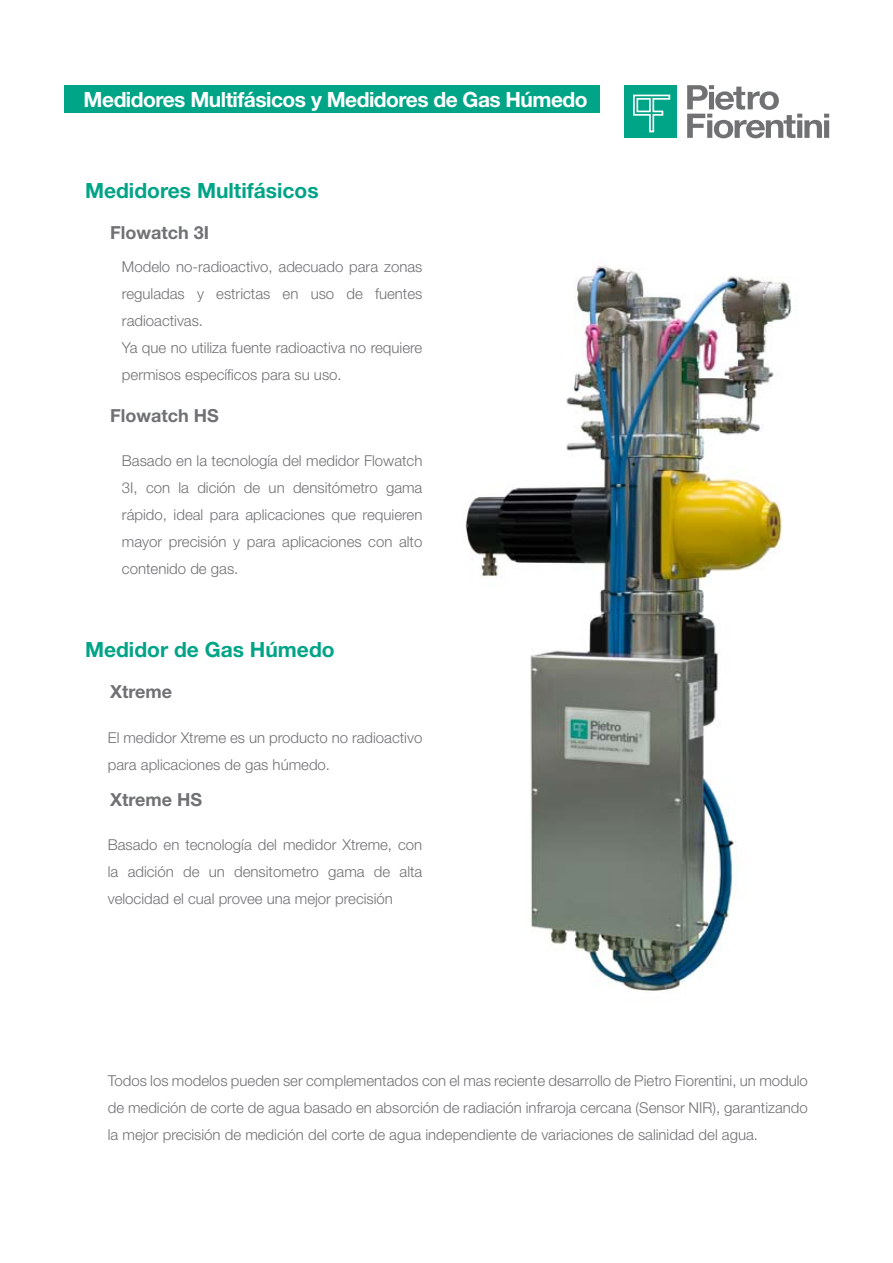
<style>
.page{position:relative;width:893px;height:1263px;background:#fff}
.page>*{position:absolute;margin:0;border:0;box-sizing:border-box;transform-origin:0 0}
.t1{font:700 21px "Helvetica Neue";letter-spacing:-.025em;color:#fff}
.t2{font:700 21px "Helvetica Neue";color:#00a486}
.t3{font:700 18px "Helvetica Neue";color:#707173}
.t4{font:300 15px/27px "Helvetica Neue";color:#707173;text-align:justify}
</style>
<div class="page">
<img style="left:465px;top:265px;width:327px;height:727px">
<div style="left:624px;top:85px;width:53px;height:53px;background:#00a486"></div>
<svg style="left:633px;top:94px;width:38px;height:39px"></svg>
<svg style="left:687px;top:85px;width:142px;height:53px"></svg>
<div style="left:64px;top:85px;width:536px;height:27px;background:#00a486"></div>
<h1 class="t1" style="left:84px;top:86px;width:506px">Medidores Multifásicos y Medidores de Gas Húmedo</h1>
<h1 class="t2" style="left:85px;top:177px;width:235px">Medidores Multifásicos</h1>
<p class="t3" style="left:110px;top:221px;width:100px">Flowatch 3I</p>
<p class="t4" style="left:122px;top:253px;width:302px;text-align:left">Modelo no-radioactivo, adecuado para zonas reguladas y estrictas en uso de fuentes radioactivas.<br>Ya que no utiliza fuente radioactiva no requiere permisos específicos para su uso.</p>
<p class="t3" style="left:110px;top:405px;width:110px">Flowatch HS</p>
<p class="t4" style="left:122px;top:447px;width:302px">Basado en la tecnología del medidor Flowatch 3I, con la dición de un densitómetro gama rápido, ideal para aplicaciones que requieren mayor precisión y para aplicaciones con alto contenido de gas.</p>
<h1 class="t2" style="left:85px;top:637px;width:251px">Medidor de Gas Húmedo</h1>
<p class="t3" style="left:110px;top:681px;width:63px">Xtreme</p>
<p class="t4" style="left:108px;top:724px;width:316px">El medidor Xtreme es un producto no radioactivo para aplicaciones de gas húmedo.</p>
<p class="t3" style="left:110px;top:789px;width:94px">Xtreme HS</p>
<p class="t4" style="left:108px;top:831px;width:316px">Basado en tecnología del medidor Xtreme, con la adición de un densitometro gama de alta velocidad el cual provee una mejor precisión</p>
<p class="t4" style="left:108px;top:1066px;width:702px">Todos los modelos pueden ser complementados con el mas reciente desarrollo de Pietro Fiorentini, un modulo de medición de corte de agua basado en absorción de radiación infraroja cercana (Sensor NIR), garantizando la mejor precisión de medición del corte de agua independiente de variaciones de salinidad del agua.</p>
</div>
